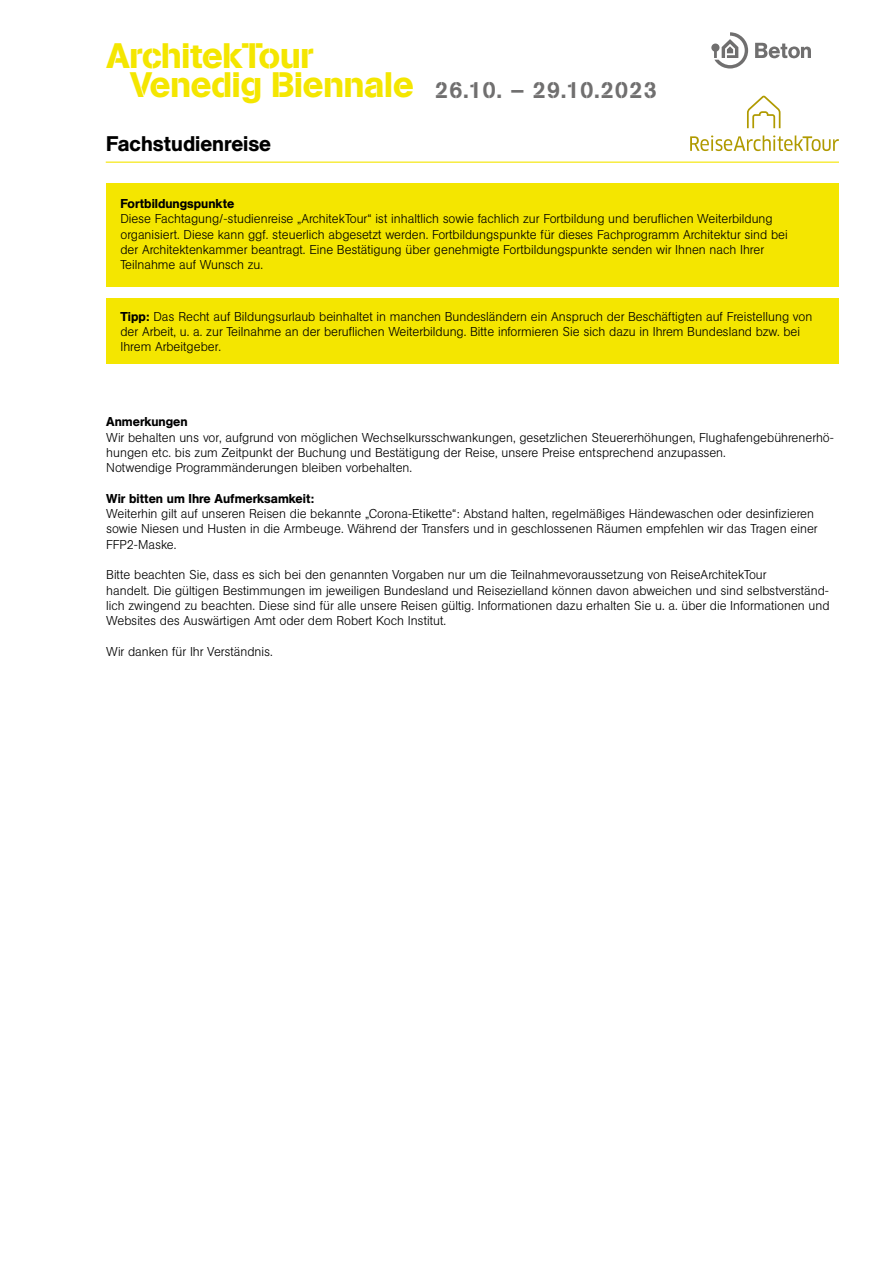
<style>
.page{position:relative;width:893px;height:1263px;background:#fff}
.page>*{position:absolute;margin:0;border:0;box-sizing:border-box;transform-origin:0 0}
.t1{font:35.1px/29.2px "AG Book Std Stencil";letter-spacing:-.02em;color:#f4e600}
.t2{font:22.95px "AG Book Std Stencil";letter-spacing:.06em;color:#706f6f}
.t3{font:500 21px "AG Book Pro";color:#000}
.t4{font:300 12.75px/15.3px "AG Book Pro";color:#000}
.t5{font:500 12.75px "AG Book Pro";color:#000}
.s1{font-weight:500}
</style>
<div class="page">
<hr style="left:106px;top:162px;width:733px;height:1px;background:#f4e600">
<div style="left:106px;top:298px;width:733px;height:66px;background:#f4e600"></div>
<div style="left:106px;top:183px;width:733px;height:103px;background:#f4e600"></div>
<svg style="left:711px;top:33px;width:37px;height:36px"></svg>
<svg style="left:755px;top:43px;width:56px;height:15px"></svg>
<svg style="left:690px;top:135px;width:149px;height:16px"></svg>
<svg style="left:747px;top:96px;width:33px;height:32px"></svg>
<h1 class="t1" style="left:130px;top:42px;width:286px;text-indent:-23px">ArchitekTour<br>Venedig Biennale</h1>
<h3 class="t3" style="left:106px;top:130px;width:166px">Fachstudienreise</h3>
<h2 class="t2" style="left:435px;top:77px;width:223px">26.10. – 29.10.2023</h2>
<p class="t5" style="left:120px;top:195px;width:115px">Fortbildungspunkte</p>
<p class="t4" style="left:120px;top:211px;width:669px">Diese Fachtagung/-studienreise „ArchitekTour“ ist inhaltlich sowie fachlich zur Fortbildung und beruflichen Weiterbildung organisiert. Diese kann ggf. steuerlich abgesetzt werden. Fortbildungspunkte für dieses Fachprogramm Architektur sind bei der Architektenkammer beantragt. Eine Bestätigung über genehmigte Fortbildungspunkte senden wir Ihnen nach Ihrer Teilnahme auf Wunsch zu.</p>
<p class="t4" style="left:120px;top:308px;width:693px"><span class="s1">Tipp:</span> Das Recht auf Bildungsurlaub beinhaltet in manchen Bundesländern ein Anspruch der Beschäftigten auf Freistellung von der Arbeit, u. a. zur Teilnahme an der beruflichen Weiterbildung. Bitte informieren Sie sich dazu in Ihrem Bundesland bzw. bei<br>Ihrem Arbeitgeber.</p>
<p class="t5" style="left:106px;top:414px;width:83px">Anmerkungen</p>
<p class="t4" style="left:106px;top:429px;width:729px">Wir behalten uns vor, aufgrund von möglichen Wechselkursschwankungen, gesetzlichen Steuererhöhungen, Flughafengebührenerhö&shy;hungen etc. bis zum Zeitpunkt der Buchung und Bestätigung der Reise, unsere Preise entsprechend anzupassen.<br>Notwendige Programmänderungen bleiben vorbehalten.</p>
<p class="t5" style="left:106px;top:490px;width:209px">Wir bitten um Ihre Aufmerksamkeit:</p>
<p class="t4" style="left:106px;top:506px;width:713px">Weiterhin gilt auf unseren Reisen die bekannte „Corona-Etikette“: Abstand halten, regelmäßiges Händewaschen oder desinfizieren sowie Niesen und Husten in die Armbeuge. Während der Transfers und in geschlossenen Räumen empfehlen wir das Tragen einer<br>FFP2-Maske.</p>
<p class="t4" style="left:106px;top:567px;width:725px">Bitte beachten Sie, dass es sich bei den genannten Vorgaben nur um die Teilnahmevoraussetzung von ReiseArchitekTour<br>handelt. Die gültigen Bestimmungen im jeweiligen Bundesland und Reisezielland können davon abweichen und sind selbstverständ&shy;lich zwingend zu beachten. Diese sind für alle unsere Reisen gültig. Informationen dazu erhalten Sie u. a. über die Informationen und Websites des Auswärtigen Amt oder dem Robert Koch Institut.</p>
<p class="t4" style="left:106px;top:643px;width:168px">Wir danken für Ihr Verständnis.</p>
</div>
